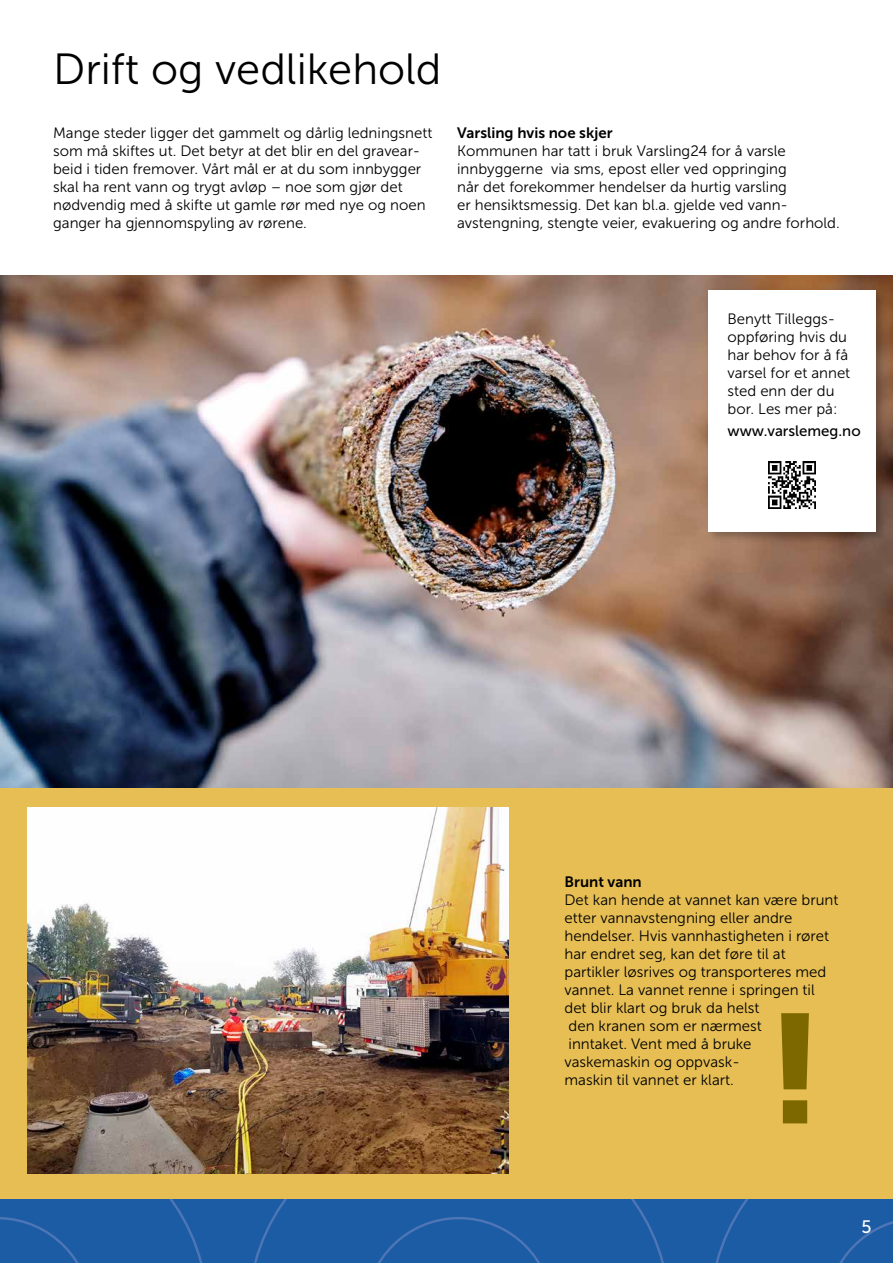
<style>
.page{position:relative;width:893px;height:1263px;background:#fff}
.page>*{position:absolute;margin:0;border:0;box-sizing:border-box;transform-origin:0 0}
.t1{font:154.2px "Museo Sans 900";color:#7d6800}
.t2{font:43.5px "Museo Sans 300";color:#000}
.t3{font:18px "Museo Sans 500";color:#fff}
.t4{font:15px/18px "Museo Sans 300";color:#000}
.t5{font:15px "Museo Sans 700";color:#000}
.t6{font:15px "Museo Sans 500";color:#000}
</style>
<div class="page">
<div style="left:0;top:788px;width:893px;height:475px;background:#e6be54"></div>
<div style="left:0;top:1199px;width:893px;height:64px;background:#1b5ca4"></div>
<img style="left:0;top:275px;width:893px;height:513px">
<img style="left:0;top:0;width:1px;height:329px">
<div style="left:705px;top:286px;width:183px;height:258px;background:#000;opacity:.3"></div>
<div style="left:709px;top:290px;width:167px;height:241px;background:#fff"></div>
<img style="left:768px;top:461px;width:48px;height:48px">
<img style="left:28px;top:808px;width:480px;height:365px">
<h2 class="t2" style="left:53px;top:45px;width:390px">Drift og vedlikehold</h2>
<p class="t4" style="left:53px;top:124px;width:381px">Mange steder ligger det gammelt og dårlig ledningsnett som må skiftes ut. Det betyr at det blir en del gravear&shy;beid i tiden fremover. Vårt mål er at du som innbygger skal ha rent vann og trygt avløp – noe som gjør det nødvendig med å skifte ut gamle rør med nye og noen ganger ha gjennomspyling av rørene.</p>
<p class="t5" style="left:457px;top:124px;width:157px">Varsling hvis noe skjer</p>
<p class="t4" style="left:457px;top:142px;width:384px">Kommunen har tatt i bruk Varsling24 for å varsle innbyggerne via sms, epost eller ved oppringing<br>når det forekommer hendelser da hurtig varsling<br>er hensiktsmessig. Det kan bl.a. gjelde ved vann&shy;avstengning, stengte veier, evakuering og andre forhold.</p>
<p class="t4" style="left:727px;top:310px;width:124px">Benytt Tilleggs&shy;oppføring hvis du har behov for å få varsel for et annet sted enn der du bor. Les mer på:</p>
<p class="t6" style="left:727px;top:423px;width:135px">www.varslemeg.no</p>
<p class="t5" style="left:564px;top:873px;width:79px">Brunt vann</p>
<p class="t4" style="left:564px;top:891px;width:275px">Det kan hende at vannet kan være brunt etter vannavstengning eller andre hendelser. Hvis vannhastigheten i røret har endret seg, kan det føre til at partikler løsrives og transporteres med vannet. La vannet renne i springen til det blir klart og bruk da helst<br>den kranen som er nærmest<br>inntaket. Vent med å bruke<br>vaskemaskin og oppvask--<br>maskin til vannet er klart.</p>
<h1 class="t1" style="left:767px;top:982px;width:58px">!</h1>
<p class="t3" style="left:861px;top:1216px;width:12px">5</p>
</div>
